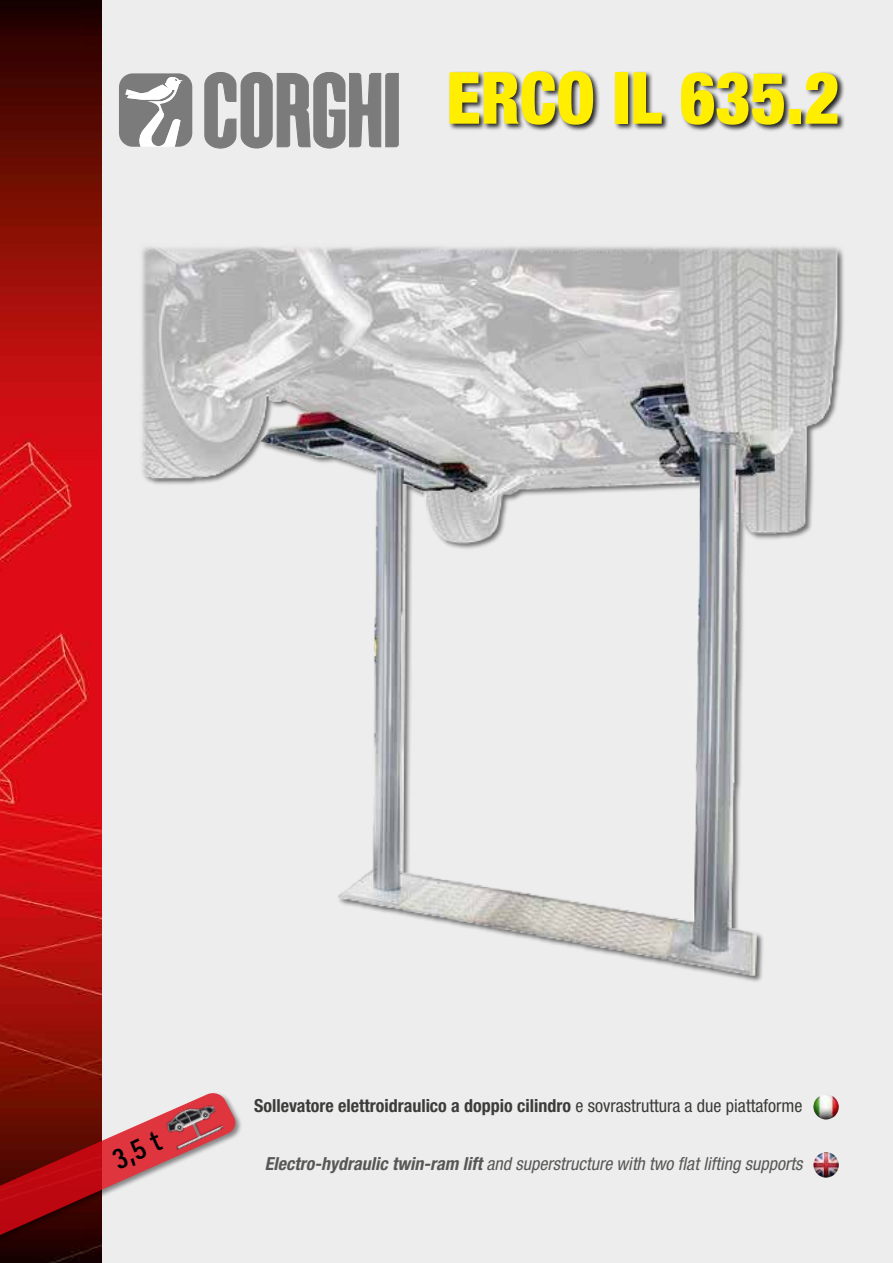
<style>
.page{position:relative;width:893px;height:1263px;background:#fff}
.page>*{position:absolute;margin:0;border:0;box-sizing:border-box;transform-origin:0 0}
.t1{font:900 condensed 72px "Helvetica Neue LT Std";color:#fe0;scale:.95 1}
.t2{font:800 30.9px "Rotis Sans Serif Std";color:#000;scale:.8 1}
.t3{font:700 condensed 18px "Helvetica Neue LT Std";color:#3c3c3b}
.t4{font:italic condensed 18px "Helvetica Neue LT Std";color:#575756}
.s1{font-weight:400}
.s2{font-weight:700}
</style>
<div class="page">
<div style="left:101px;top:0;width:792px;height:1263px;background:#ededed"></div>
<img style="left:0;top:0;width:101px;height:1091px">
<div style="left:0;top:1092px;width:243px;height:171px;background:#000;opacity:.55"></div>
<svg style="left:0;top:1091px;width:237px;height:172px;background:#ad6f6f"></svg>
<img style="left:133px;top:242px;width:712px;height:748px">
<img style="left:163px;top:1098px;width:61px;height:52px">
<div style="left:448px;top:70px;width:397px;height:62px;background:#000;opacity:.85"></div>
<svg style="left:205px;top:72px;width:193px;height:76px;background:#9b9b9b"></svg>
<svg style="left:119px;top:73px;width:73px;height:74px"></svg>
<img style="left:813px;top:1094px;width:26px;height:26px">
<img style="left:813px;top:1152px;width:27px;height:26px">
<h1 class="t1" style="left:446px;top:54px;width:415px">ERCO IL 635.2</h1>
<h2 class="t2" style="left:106px;top:1142px;width:64px;rotate:-25deg">3,5 t</h2>
<p class="t3" style="left:254px;top:1095px;width:550px">Sollevatore elettroidraulico a doppio cilindro <span class="s1">e sovrastruttura a due piattaforme</span></p>
<p class="t4" style="left:265px;top:1153px;width:543px"><span class="s2">Electro-hydraulic twin-ram lift</span>and superstructure with two flatlifting supports</p>
</div>
